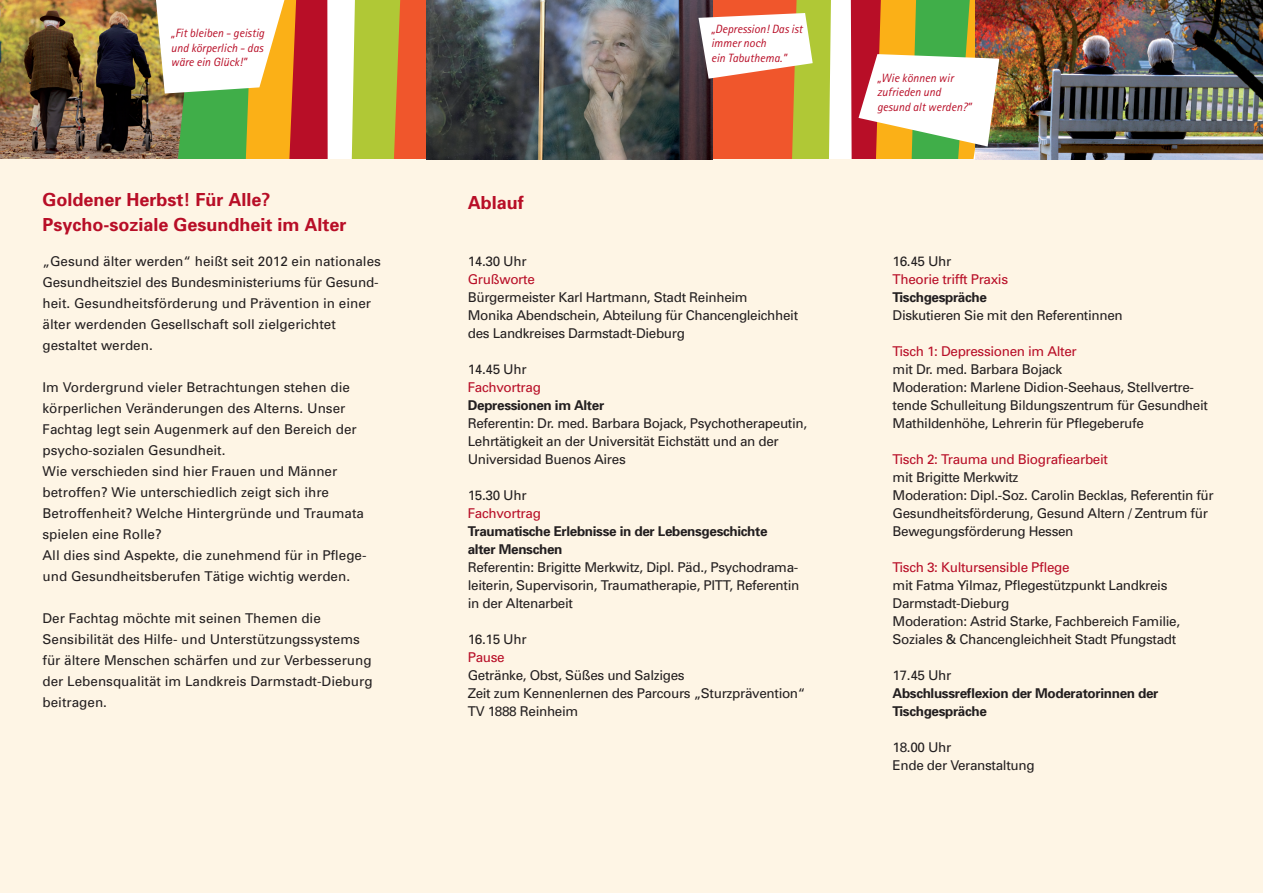
<style>
.page{position:relative;width:1263px;height:893px;background:#fff}
.page>*{position:absolute;margin:0;border:0;box-sizing:border-box;transform-origin:0 0}
.t1{font:700 18px "Univers";color:#b80e27}
.t2{font:13.5px/18px "Univers";letter-spacing:-.025em;color:#231f20}
.t3{font:13.5px/21px "Univers";color:#231f20}
.t4{font:700 13.5px "Univers";letter-spacing:-.025em;color:#231f20}
.t5{font:13.5px "Univers";letter-spacing:-.025em;color:#b80e27}
.t6{font:italic 12px/14.4px "Rotis Sans Serif";color:#b80e27;text-align:justify}
</style>
<div class="page">
<img style="left:0;top:0;width:156px;height:159px">
<svg style="left:351px;top:0;width:75px;height:159px;background:#cb9d38"></svg>
<div style="left:0;top:159px;width:1263px;height:734px;background:#fef5e5"></div>
<img style="left:426px;top:0;width:272px;height:159px">
<img style="left:999px;top:0;width:264px;height:159px">
<svg style="left:698px;top:0;width:133px;height:160px"></svg>
<svg style="left:156px;top:0;width:172px;height:159px"></svg>
<svg style="left:851px;top:0;width:148px;height:160px"></svg>
<p class="t6" style="left:171px;top:26px;width:95px">„Fit bleiben - geistig und körperlich - das wäre ein Glück!”</p>
<p class="t6" style="left:711px;top:22px;width:93px">„Depression! Das ist</p>
<p class="t6" style="left:711px;top:36px;width:57px">immer noch</p>
<p class="t6" style="left:711px;top:51px;width:77px">ein Tabuthema.”</p>
<p class="t1" style="left:43px;top:188px;width:230px">Goldener Herbst! Für Alle?</p>
<p class="t1" style="left:43px;top:213px;width:306px">Psycho-soziale Gesundheit im Alter</p>
<p class="t3" style="left:43px;top:250px;width:340px">„Gesund älter werden“ heißt seit 2012 ein nationales Gesundheitsziel des Bundesministeriums für Gesund&shy;heit. Gesundheitsförderung und Prävention in einer älter werdenden Gesellschaft soll zielgerichtet</p>
<p class="t3" style="left:43px;top:334px;width:112px">gestaltet werden.</p>
<p class="t3" style="left:43px;top:376px;width:309px">Im Vordergrund vieler Betrachtungen stehen die</p>
<p class="t3" style="left:43px;top:397px;width:316px">körperlichen Veränderungen des Alterns. Unser<br>Fachtag legt sein Augenmerk auf den Bereich der psycho-sozialen Gesundheit.</p>
<p class="t3" style="left:43px;top:460px;width:296px">Wie verschieden sind hier Frauen und Männer</p>
<p class="t3" style="left:43px;top:481px;width:288px">betroffen? Wie unterschiedlich zeigt sich ihre</p>
<p class="t3" style="left:43px;top:502px;width:323px">Betroffenheit? Welche Hintergründe und Traumata spielen eine Rolle?</p>
<p class="t3" style="left:43px;top:544px;width:326px">All dies sind Aspekte, die zunehmend für in Pflege&shy;und Gesundheitsberufen Tätige wichtig werden.</p>
<p class="t3" style="left:43px;top:607px;width:280px">Der Fachtag möchte mit seinen Themen die</p>
<p class="t3" style="left:43px;top:628px;width:332px">Sensibilität des Hilfe- und Unterstützungssystems für ältere Menschen schärfen und zur Verbesserung der Lebensqualität im Landkreis Darmstadt-Dieburg beitragen.</p>
<p class="t1" style="left:468px;top:191px;width:57px">Ablauf</p>
<p class="t2" style="left:468px;top:252px;width:60px">14.30 Uhr</p>
<p class="t5" style="left:468px;top:271px;width:69px">Grußworte</p>
<p class="t2" style="left:468px;top:288px;width:281px">Bürgermeister Karl Hartmann, Stadt Reinheim</p>
<p class="t2" style="left:468px;top:306px;width:332px">Monika Abendschein, Abteilung für Chancengleichheit des Landkreises Darmstadt-Dieburg</p>
<p class="t2" style="left:468px;top:360px;width:60px">14.45 Uhr</p>
<p class="t5" style="left:468px;top:379px;width:75px">Fachvortrag</p>
<p class="t4" style="left:468px;top:397px;width:138px">Depressionen im Alter</p>
<p class="t2" style="left:468px;top:414px;width:341px">Referentin: Dr. med. Barbara Bojack, Psychotherapeutin,<br>Lehrtätigkeit an der Universität Eichstätt und an der<br>Universidad Buenos Aires</p>
<p class="t2" style="left:468px;top:486px;width:60px">15.30 Uhr</p>
<p class="t5" style="left:468px;top:505px;width:75px">Fachvortrag</p>
<p class="t4" style="left:468px;top:523px;width:301px">Traumatische Erlebnisse in der Lebensgeschichte</p>
<p class="t4" style="left:468px;top:541px;width:96px">alter Menschen</p>
<p class="t2" style="left:468px;top:558px;width:333px;text-align:justify">Referentin: Brigitte Merkwitz, Dipl. Päd., Psychodrama&shy;leiterin, Supervisorin, Traumatherapie, PITT, Referentin in der Altenarbeit</p>
<p class="t2" style="left:468px;top:630px;width:60px">16.15 Uhr</p>
<p class="t5" style="left:468px;top:649px;width:38px">Pause</p>
<p class="t2" style="left:468px;top:666px;width:218px">Getränke, Obst, Süßes und Salziges</p>
<p class="t2" style="left:468px;top:684px;width:339px">Zeit zum Kennenlernen des Parcours „Sturzprävention“</p>
<p class="t2" style="left:468px;top:702px;width:112px">TV 1888 Reinheim</p>
<p class="t6" style="left:877px;top:71px;width:78px">„Wie können wir</p>
<p class="t6" style="left:877px;top:85px;width:65px">zufrieden und</p>
<p class="t6" style="left:877px;top:100px;width:96px">gesund alt werden?”</p>
<p class="t2" style="left:892px;top:252px;width:60px">16.45 Uhr</p>
<p class="t5" style="left:892px;top:271px;width:117px">Theorie trifft Praxis</p>
<p class="t4" style="left:892px;top:289px;width:96px">Tischgespräche</p>
<p class="t2" style="left:892px;top:306px;width:232px">Diskutieren Sie mit den Referentinnen</p>
<p class="t5" style="left:892px;top:343px;width:186px">Tisch 1: Depressionen im Alter</p>
<p class="t2" style="left:892px;top:360px;width:171px">mit Dr. med. Barbara Bojack</p>
<p class="t2" style="left:892px;top:378px;width:317px">Moderation: Marlene Didion-Seehaus, Stellvertre&shy;tende Schulleitung Bildungszentrum für Gesundheit<br>Mathildenhöhe, Lehrerin für Pflegeberufe</p>
<p class="t5" style="left:892px;top:451px;width:217px">Tisch 2: Trauma und Biografiearbeit</p>
<p class="t2" style="left:892px;top:468px;width:127px">mit Brigitte Merkwitz</p>
<p class="t2" style="left:892px;top:486px;width:323px">Moderation: Dipl.-Soz. Carolin Becklas, Referentin für<br>Gesundheitsförderung, Gesund Altern / Zentrum für<br>Bewegungsförderung Hessen</p>
<p class="t5" style="left:892px;top:559px;width:179px">Tisch 3: Kultursensible Pflege</p>
<p class="t2" style="left:892px;top:576px;width:276px">mit Fatma Yilmaz, Pflegestützpunkt Landkreis<br>Darmstadt-Dieburg</p>
<p class="t2" style="left:892px;top:612px;width:289px">Moderation: Astrid Starke, Fachbereich Familie,</p>
<p class="t2" style="left:892px;top:630px;width:285px">Soziales &amp; Chancengleichheit Stadt Pfungstadt</p>
<p class="t2" style="left:892px;top:666px;width:60px">17.45 Uhr</p>
<p class="t4" style="left:892px;top:685px;width:267px">Abschlussreflexion der Moderatorinnen der</p>
<p class="t4" style="left:892px;top:703px;width:96px">Tischgespräche</p>
<p class="t2" style="left:892px;top:738px;width:60px">18.00 Uhr</p>
<p class="t2" style="left:892px;top:756px;width:143px">Ende der Veranstaltung</p>
</div>
